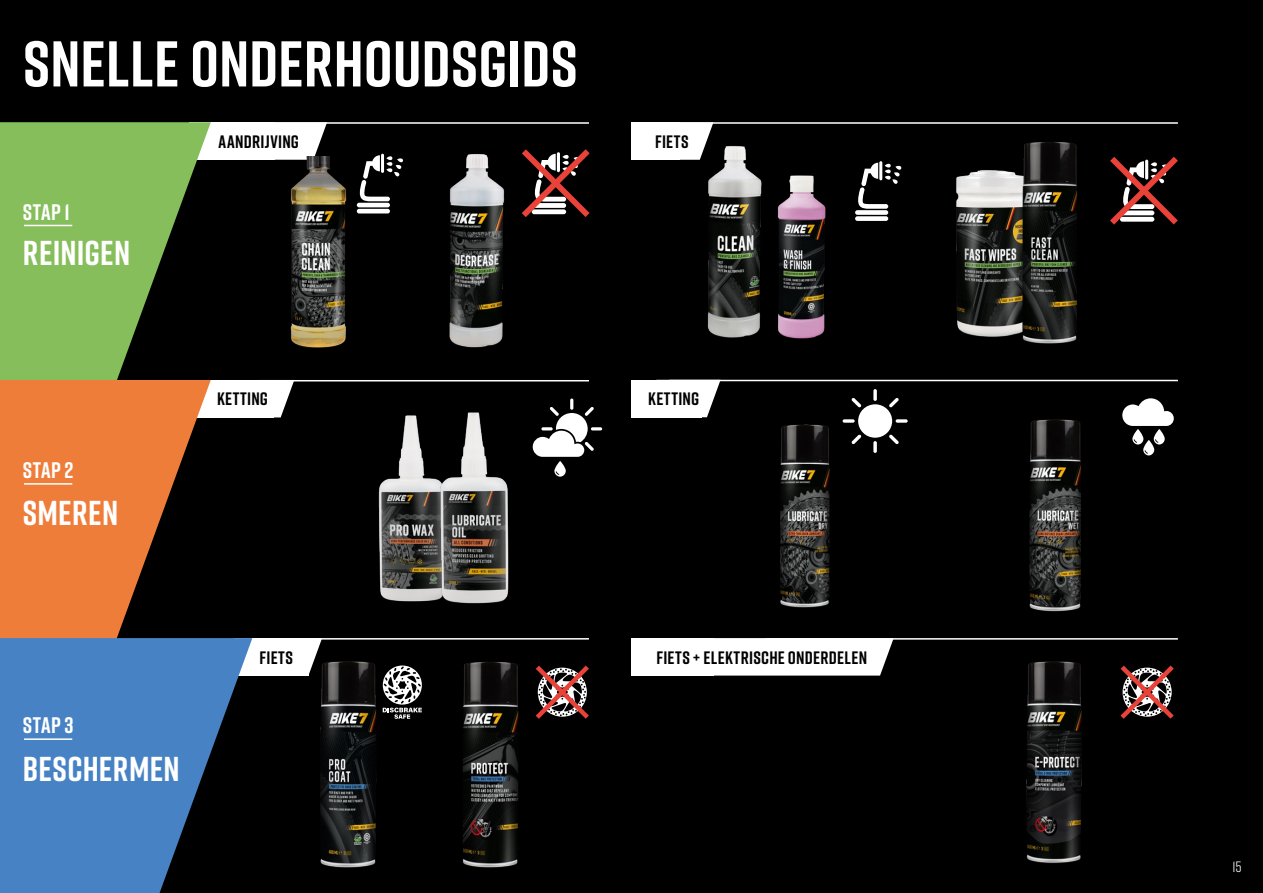
<style>
.page{position:relative;width:1263px;height:893px;background:#000}
.page>*{position:absolute;margin:0;border:0;box-sizing:border-box;transform-origin:0 0}
.t1{font:700 64.5px "Rift";color:#fff}
.t2{font:700 34.5px "Rift";letter-spacing:.01em;color:#fff}
.t3{font:700 22.5px "Rift";letter-spacing:.025em;color:#fff}
.t4{font:700 18px "Rift";letter-spacing:.02em;color:#000}
.t5{font:15px "Rift";color:#fff}
</style>
<div class="page">
<div style="left:631px;top:122px;width:49px;height:38px;background:#fff"></div>
<svg style="left:680px;top:124px;width:33px;height:1px"></svg>
<div style="left:191px;top:380px;width:82px;height:37px;background:#fff"></div>
<div style="left:234px;top:638px;width:74px;height:38px;background:#fff"></div>
<div style="left:631px;top:638px;width:82px;height:38px;background:#fff"></div>
<div style="left:190px;top:122px;width:85px;height:38px;background:#fff"></div>
<div style="left:631px;top:380px;width:71px;height:37px;background:#fff"></div>
<svg style="left:273px;top:381px;width:21px;height:36px"></svg>
<svg style="left:308px;top:640px;width:14px;height:2px"></svg>
<svg style="left:713px;top:638px;width:180px;height:38px;background:#f3f3f3"></svg>
<svg style="left:275px;top:124px;width:52px;height:33px;background:#dedede"></svg>
<svg style="left:702px;top:381px;width:18px;height:36px"></svg>
<img style="left:378px;top:415px;width:37px;height:187px">
<svg style="left:542px;top:398px;width:60px;height:79px"></svg>
<svg style="left:0;top:122px;width:211px;height:258px;fill:#85be5a"></svg>
<svg style="left:0;top:380px;width:211px;height:258px;fill:#ef7d3a"></svg>
<svg style="left:0;top:638px;width:252px;height:255px;fill:#4783c4"></svg>
<img style="left:956px;top:170px;width:33px;height:167px">
<img style="left:989px;top:142px;width:88px;height:202px">
<img style="left:680px;top:125px;width:71px;height:213px">
<img style="left:751px;top:172px;width:75px;height:167px">
<svg style="left:1110px;top:156px;width:68px;height:69px"></svg>
<div style="left:855px;top:216px;width:33px;height:5px;background:#fff;border-radius:2px"></div>
<div style="left:855px;top:210px;width:33px;height:5px;background:#fff;border-radius:2px"></div>
<hr style="left:879px;top:161px;width:3px;height:19px;background:#fff;border-radius:2px">
<svg style="left:858px;top:163px;width:44px;height:46px"></svg>
<img style="left:780px;top:413px;width:80px;height:195px">
<div style="left:858px;top:404px;width:34px;height:34px;background:#fff;border-radius:50%"></div>
<svg style="left:873px;top:389px;width:4px;height:12px"></svg>
<svg style="left:873px;top:441px;width:4px;height:12px"></svg>
<svg style="left:896px;top:419px;width:12px;height:4px"></svg>
<svg style="left:843px;top:419px;width:12px;height:4px"></svg>
<svg style="left:889px;top:435px;width:10px;height:9px"></svg>
<svg style="left:851px;top:398px;width:10px;height:9px"></svg>
<svg style="left:851px;top:435px;width:10px;height:9px"></svg>
<svg style="left:889px;top:398px;width:10px;height:9px"></svg>
<img style="left:1029px;top:419px;width:52px;height:193px">
<svg style="left:1122px;top:398px;width:52px;height:57px"></svg>
<img style="left:462px;top:662px;width:57px;height:206px">
<img style="left:308px;top:642px;width:75px;height:226px">
<img style="left:1026px;top:661px;width:56px;height:202px">
<hr style="left:24px;top:738px;width:48px;height:2px;background:#fff">
<hr style="left:24px;top:483px;width:48px;height:2px;background:#fff">
<hr style="left:24px;top:225px;width:48px;height:1px;background:#fff">
<img style="left:415px;top:412px;width:127px;height:192px">
<svg style="left:535px;top:665px;width:54px;height:54px"></svg>
<svg style="left:1120px;top:665px;width:54px;height:54px"></svg>
<hr style="left:220px;top:122px;width:369px;height:2px;background:#fff">
<hr style="left:662px;top:122px;width:516px;height:2px;background:#fff">
<hr style="left:216px;top:380px;width:373px;height:1px;background:#fff">
<hr style="left:656px;top:380px;width:522px;height:1px;background:#fff">
<hr style="left:267px;top:638px;width:322px;height:2px;background:#fff">
<hr style="left:765px;top:638px;width:413px;height:2px;background:#fff">
<img style="left:275px;top:157px;width:96px;height:191px">
<img style="left:449px;top:154px;width:56px;height:194px">
<svg style="left:521px;top:149px;width:69px;height:68px"></svg>
<hr style="left:357px;top:209px;width:33px;height:4px;background:#fff;border-radius:2px">
<hr style="left:357px;top:203px;width:33px;height:4px;background:#fff;border-radius:2px">
<hr style="left:381px;top:154px;width:3px;height:19px;background:#fff;border-radius:2px">
<svg style="left:359px;top:155px;width:44px;height:46px"></svg>
<svg style="left:383px;top:665px;width:39px;height:54px"></svg>
<h1 class="t1" style="left:23px;top:18px;width:556px">SNELLE ONDERHOUDSGIDS</h1>
<p class="t3" style="left:23px;top:196px;width:48px">STAP 1</p>
<h2 class="t2" style="left:23px;top:229px;width:109px">REINIGEN</h2>
<p class="t4" style="left:219px;top:129px;width:82px">AANDRIJVING</p>
<p class="t4" style="left:655px;top:129px;width:35px">FIETS</p>
<p class="t3" style="left:23px;top:454px;width:52px">STAP 2</p>
<h2 class="t2" style="left:23px;top:488px;width:97px">SMEREN</h2>
<p class="t4" style="left:217px;top:386px;width:52px">KETTING</p>
<p class="t4" style="left:648px;top:386px;width:52px">KETTING</p>
<p class="t3" style="left:23px;top:709px;width:52px">STAP 3</p>
<h2 class="t2" style="left:23px;top:744px;width:158px">BESCHERMEN</h2>
<p class="t4" style="left:260px;top:645px;width:35px">FIETS</p>
<p class="t4" style="left:656px;top:645px;width:212px">FIETS + ELEKTRISCHE ONDERDELEN</p>
<p class="t5" style="left:1232px;top:856px;width:11px">15</p>
</div>
